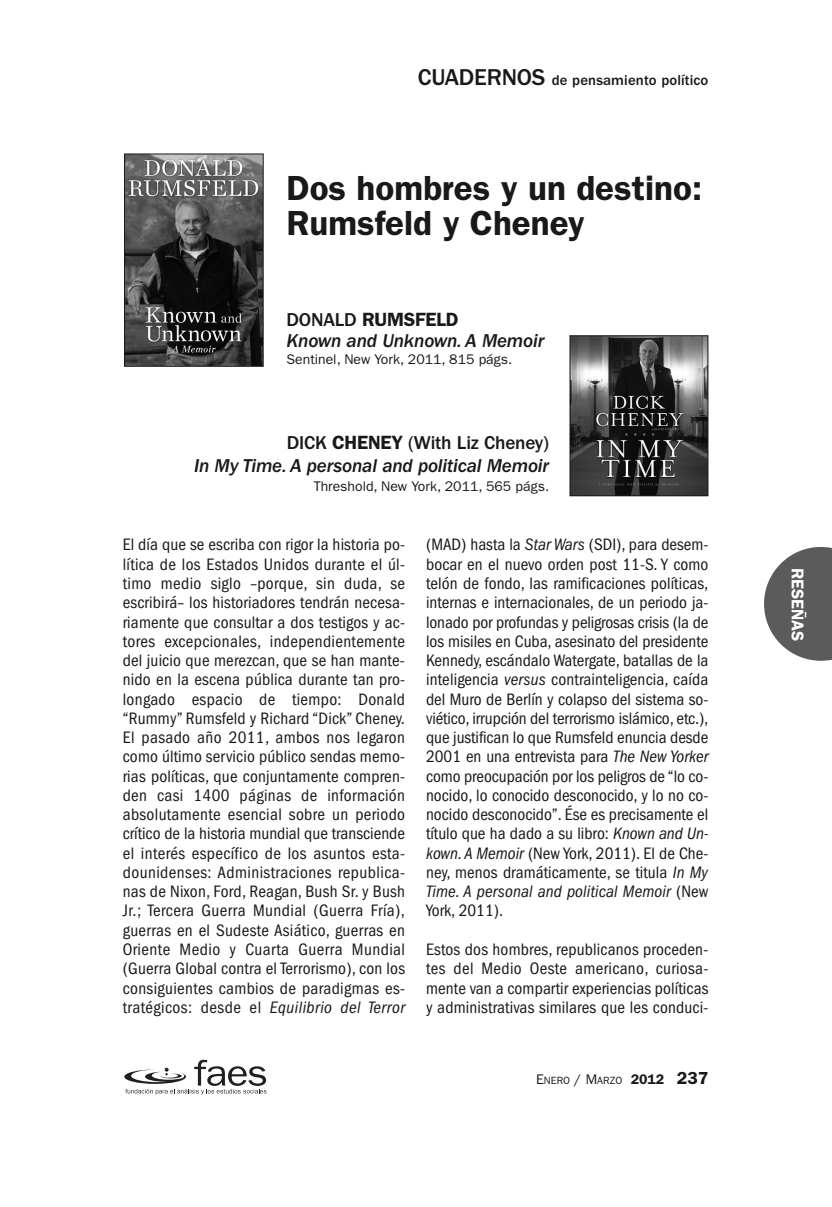
<style>
.page{position:relative;width:832px;height:1207px;background:#fff}
.page>*{position:absolute;margin:0;border:0;box-sizing:border-box;transform-origin:0 0}
.t1{font:600 35px/35px "Franklin Gothic";color:#191919}
.t2{font:italic 500 19.25px/21px "Franklin Gothic";letter-spacing:-.01em;color:#191919}
.t3{font:condensed 17.15px/19.2px "Franklin Gothic";letter-spacing:.01em;color:#191919;text-align:justify}
.t4{font:600 16.97px "Franklin Gothic";color:#fff}
.t5{font:500 14.7px "Franklin Gothic";letter-spacing:.01em;color:#191919}
.t6{font:14px "Franklin Gothic";color:#191919}
.t7{font:10.5px "Franklin Gothic";color:#191919}
.s1{font-size:23.62px}
.s2{font-style:normal}
.s3{font-weight:600;font-style:normal}
.s4{font-style:italic}
.s5{font-size:14px}
.s6{font-weight:600;font-size:14px}
.s7{font-weight:600;font-size:17.5px}
</style>
<div class="page">
<svg style="left:764px;top:547px;width:68px;height:113px"></svg>
<svg style="left:124px;top:1059px;width:142px;height:35px"></svg>
<img style="left:126px;top:155px;width:136px;height:210px">
<div style="left:124px;top:153px;width:140px;height:214px;border:1px solid #191919"></div>
<img style="left:571px;top:337px;width:135px;height:157px">
<div style="left:569px;top:335px;width:139px;height:161px;border:1px solid #191919"></div>
<p class="t5" style="left:418px;top:75px;width:292px"><span class="s1">CUADERNOS</span> de pensamiento político</p>
<h1 class="t1" style="left:286px;top:174px;width:417px">Dos hombres y un destino:<br>Rumsfeld y Cheney</h1>
<p class="t2" style="left:286px;top:310px;width:259px"><span class="s2">DONALD</span> <span class="s3">RUMSFELD<br></span>Known and Unknown. A Memoir</p>
<p class="t6" style="left:286px;top:354px;width:227px">Sentinel, New York, 2011, 815 págs.</p>
<p class="t2" style="left:194px;top:432px;width:356px;line-height:23.8px;text-align:right"><span class="s2">DICK</span> <span class="s3">CHENEY</span> <span class="s2">(With Liz Cheney)<br></span>In My Time. A personal and political Memoir</p>
<p class="t6" style="left:314px;top:481px;width:237px">Threshold, New York, 2011, 565 págs.</p>
<p class="t3" style="left:123px;top:536px;width:284px">El día que se escriba con rigor la historia po&shy;lítica de los Estados Unidos durante el úl&shy;timo medio siglo –porque, sin duda, se escribirá– los historiadores tendrán necesa&shy;riamente que consultar a dos testigos y ac&shy;tores excepcionales, independientemente del juicio que merezcan, que se han mante&shy;nido en la escena pública durante tan pro&shy;longado espacio de tiempo: Donald “Rummy” Rumsfeld y Richard “Dick” Cheney.<br>El pasado año 2011, ambos nos legaron como último servicio público sendas memo&shy;rias políticas, que conjuntamente compren&shy;den casi 1400 páginas de información absolutamente esencial sobre un periodo crítico de la historia mundial que transciende el interés específico de los asuntos esta&shy;dounidenses: Administraciones republica&shy;nas de Nixon, Ford, Reagan, Bush Sr. y Bush Jr.; Tercera Guerra Mundial (Guerra Fría), guerras en el Sudeste Asiático, guerras en Oriente Medio y Cuarta Guerra Mundial (Guerra Global contra el Terrorismo), con los consiguientes cambios de paradigmas es&shy;tratégicos: desde el <span class="s4">Equilibrio del Terror</span></p>
<p class="t3" style="left:426px;top:536px;width:284px">(MAD) hasta la <span class="s4">Star Wars</span> (SDI), para desem&shy;bocar en el nuevo orden post 11-S. Y como telón de fondo, las ramificaciones políticas, internas e internacionales, de un periodo ja&shy;lonado por profundas y peligrosas crisis (la de los misiles en Cuba, asesinato del presidente Kennedy, escándalo Watergate, batallas de la inteligencia <span class="s4">versus</span> contrainteligencia, caída del Muro de Berlín y colapso del sistema so&shy;viético, irrupción del terrorismo islámico, etc.), que justifican lo que Rumsfeld enuncia desde 2001 en una entrevista para <span class="s4">The New Yorker </span>como preocupación por los peligros de “lo co&shy;nocido, lo conocido desconocido, y lo no co&shy;nocido desconocido”. Ése es precisamente el título que ha dado a su libro: <span class="s4">Known and Un&shy;kown. A Memoir</span> (New York, 2011). El de Che&shy;ney, menos dramáticamente, se titula <span class="s4">In My Time. A personal and political Memoir</span> (New York, 2011).</p>
<p class="t3" style="left:426px;top:940px;width:284px">Estos dos hombres, republicanos proceden&shy;tes del Medio Oeste americano, curiosa&shy;mente van a compartir experiencias políticas y administrativas similares que les conduci-</p>
<p class="t7" style="left:536px;top:1076px;width:174px"><span class="s5">E</span>NERO <span class="s5">/ M</span>ARZO <span class="s6">2012</span> <span class="s7">237</span></p>
<p class="t4" style="left:803px;top:567px;width:75px;rotate:90deg">RESEÑAS</p>
</div>
